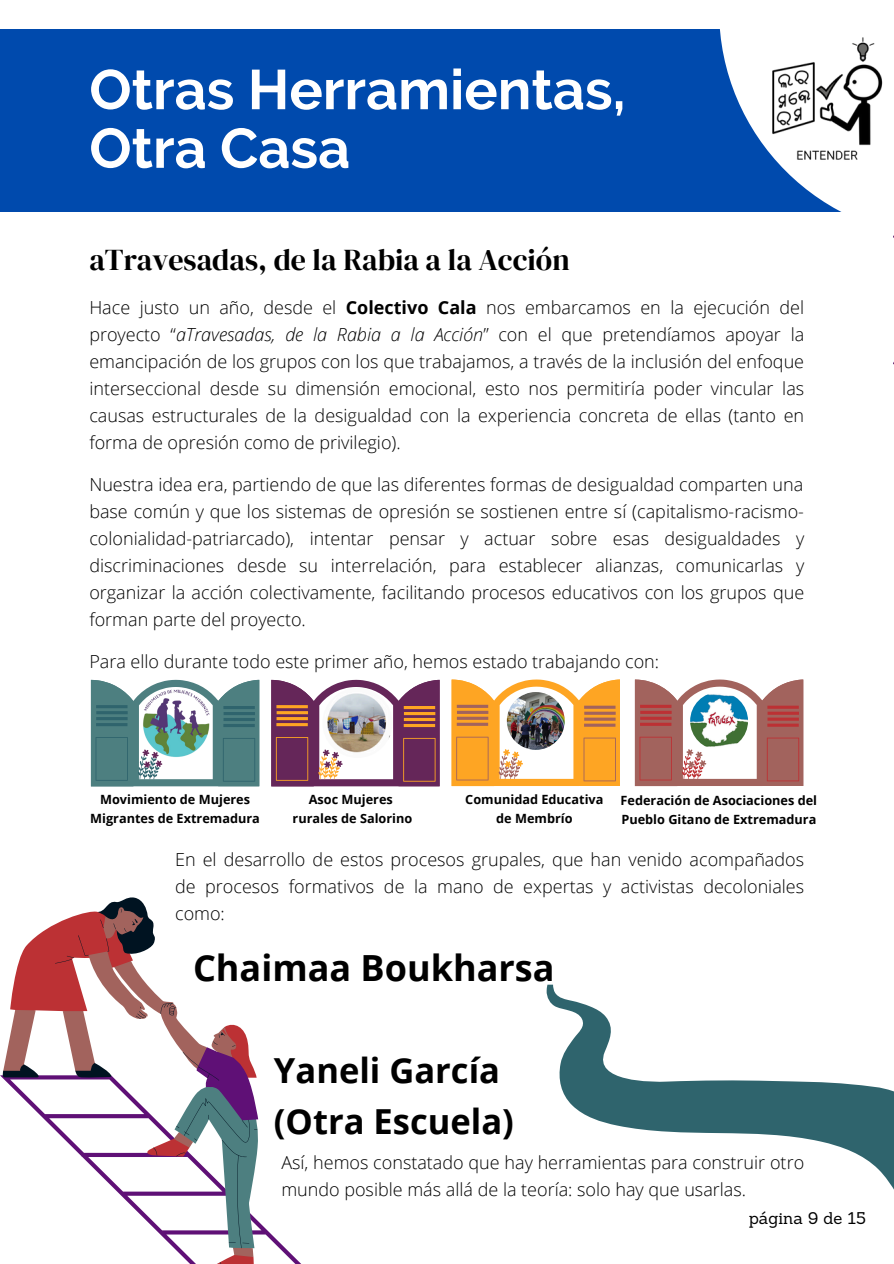
<style>
.page{position:relative;width:894px;height:1264px;background:#fff}
.page>*{position:absolute;margin:0;border:0;box-sizing:border-box;transform-origin:0 0}
.t1{font:700 55.8px/58.5px "Raleway";color:#fff}
.t2{font:700 36px "Open Sans";color:#000}
.t3{font:700 34.5px/51.8px "Open Sans";color:#000}
.t4{font:30px "DM Serif Display";color:#000}
.t5{font:300 18px/27px "Open Sans";color:#000;text-align:justify}
.t6{font:16.5px "Sanchez";color:#000}
.t7{font:700 12.75px/19px "Open Sans";color:#000}
.s1{font-weight:700}
.s2{font-style:italic}
</style>
<div class="page">
<div style="left:0;top:29px;width:893px;height:183px;background:#004aad"></div>
<svg style="left:719px;top:29px;width:174px;height:183px"></svg>
<img style="left:760px;top:29px;width:132px;height:133px">
<svg style="left:546px;top:984px;width:347px;height:204px"></svg>
<svg style="left:91px;top:680px;width:168px;height:106px"></svg>
<img style="left:138px;top:685px;width:74px;height:75px">
<svg style="left:634px;top:679px;width:169px;height:107px"></svg>
<svg style="left:0;top:1075px;width:300px;height:188px"></svg>
<svg style="left:257px;top:1075px;width:2px;height:176px"></svg>
<svg style="left:1px;top:897px;width:145px;height:181px"></svg>
<svg style="left:3px;top:907px;width:143px;height:349px"></svg>
<svg style="left:55px;top:909px;width:202px;height:354px"></svg>
<svg style="left:271px;top:680px;width:168px;height:106px"></svg>
<img style="left:322px;top:688px;width:70px;height:70px;border-radius:50%">
<svg style="left:451px;top:679px;width:168px;height:107px"></svg>
<img style="left:506px;top:692px;width:58px;height:58px;border-radius:50%">
<img style="left:690px;top:692px;width:57px;height:58px;border-radius:50%">
<p class="t1" style="left:89px;top:60px;width:537px">Otras Herramientas,<br>Otra Casa</p>
<p class="t4" style="left:89px;top:238px;width:481px">aTravesadas, de la Rabia a la Acción</p>
<p class="t5" style="left:89px;top:293px;width:716px">Hace justo un año, desde el <span class="s1">Colectivo Cala</span> nos embarcamos en la ejecución del proyecto “<span class="s2">aTravesadas, de la Rabia a la Acción</span>” con el que pretendíamos apoyar la emancipación de los grupos con los que trabajamos, a través de la inclusión del enfoque interseccional desde su dimensión emocional, esto nos permitiría poder vincular las causas estructurales de la desigualdad con la experiencia concreta de ellas (tanto en forma de opresión como de privilegio).</p>
<p class="t5" style="left:89px;top:470px;width:716px">Nuestra idea era, partiendo de que las diferentes formas de desigualdad comparten una base común y que los sistemas de opresión se sostienen entre sí (capitalismo-racismo&shy;colonialidad-patriarcado), intentar pensar y actuar sobre esas desigualdades y discriminaciones desde su interrelación, para establecer alianzas, comunicarlas y organizar la acción colectivamente, facilitando procesos educativos con los grupos que forman parte del proyecto.</p>
<p class="t5" style="left:89px;top:647px;width:571px">Para ello durante todo este primer año, hemos estado trabajando con:</p>
<p class="t7" style="left:100px;top:789px;width:151px">Movimiento de Mujeres</p>
<p class="t7" style="left:90px;top:809px;width:171px">Migrantes de Extremadura</p>
<p class="t7" style="left:309px;top:789px;width:86px">Asoc Mujeres</p>
<p class="t7" style="left:292px;top:809px;width:121px">rurales de Salorino</p>
<h4 class="t7" style="left:465px;top:789px;width:140px">Comunidad Educativa</h4>
<p class="t7" style="left:496px;top:809px;width:78px">de Membrío</p>
<p class="t7" style="left:620px;top:790px;width:198px">Federación de Asociaciones del<br>Pueblo Gitano de Extremadura</p>
<p class="t5" style="left:175px;top:845px;width:630px">En el desarrollo de estos procesos grupales, que han venido acompañados de procesos formativos de la mano de expertas y activistas decoloniales como:</p>
<p class="t2" style="left:193px;top:942px;width:363px">Chaimaa Boukharsa</p>
<p class="t3" style="left:274px;top:1043px;width:241px">Yaneli García (Otra Escuela)</p>
<p class="t5" style="left:281px;top:1148px;width:524px">Así, hemos constatado que hay herramientas para construir otro mundo posible más allá de la teoría: solo hay que usarlas.</p>
<p class="t6" style="left:748px;top:1206px;width:119px">página 9 de 15</p>
</div>
